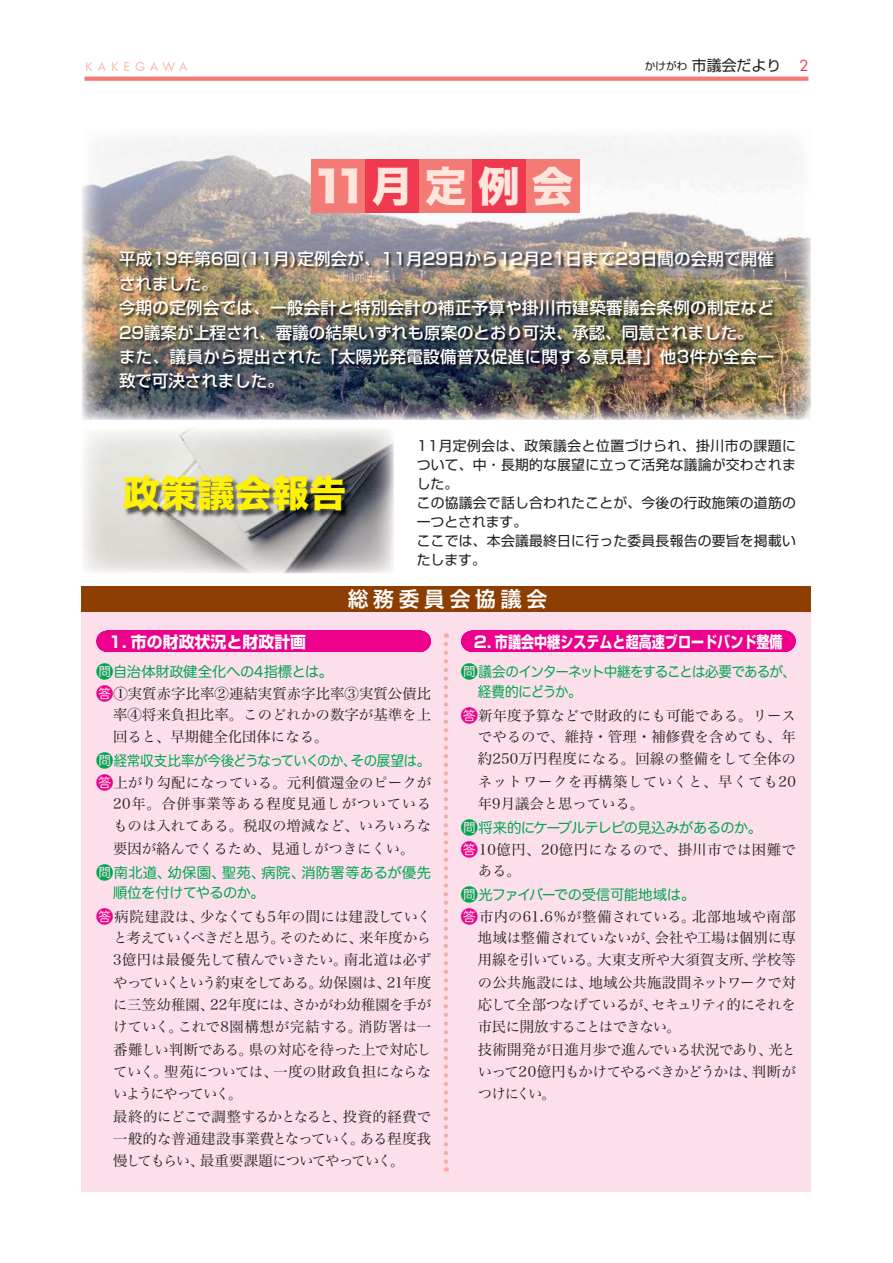
<style>
.page{position:relative;width:893px;height:1263px;background:#fff}
.page>*{position:absolute;margin:0;border:0;box-sizing:border-box;transform-origin:0 0}
.t1{font:41.85px "Hira Kaku Std W8 90 pv RKSJ H";letter-spacing:.275em;color:#fee6dc}
.t2{font:37.2px "Hira Kaku Std W8 90 pv RKSJ H";color:#fff200}
.t3{font:21.3px "Hira Kaku Pro W6 90 pv RKSJ H";letter-spacing:.2em;color:#fff}
.t4{font:16.5px/24.5px "Shin Go Pro Medium 90 pv RKSJ H";letter-spacing:.01em;color:#fff}
.t5{font:15.9px "Shin Go Pro Bold 90 pv RKSJ H";color:#fff}
.t6{font:14.85px "Shin Go Pro Regular 90 pv RKSJ H";color:#231f20}
.t7{font:14.4px/20.9px "Hira Min Pro W3 90 pv RKSJ H";letter-spacing:.005em;color:#231f20;text-align:right}
.t8{font:14.4px/22.4px "Hira Min Pro W3 90 pv RKSJ H";letter-spacing:-.02em;color:#231f20}
.t9{font:14.4px/22.4px "Hira Min Pro W3 90 pv RKSJ H";letter-spacing:-.03em;color:#231f20;text-align:right}
.t10{font:14.4px/20.9px "Hira Min Pro W3 90 pv RKSJ H";letter-spacing:.025em;color:#231f20;text-align:right}
.t11{font:14.4px "Hira Maru Pro W4 90 pv RKSJ H";letter-spacing:-.04em;color:#00a650}
.t12{font:14.4px/20.9px "Hira Maru Pro W4 90 pv RKSJ H";color:#00a650}
.t13{font:14.4px/20.9px "Hira Maru Pro W4 90 pv RKSJ H";letter-spacing:-.07em;color:#00a650;scale:.95 1}
.t14{font:14.4px/20.9px "Hira Min Pro W3 90 pv RKSJ H";letter-spacing:.035em;color:#231f20}
.t15{font:14.4px "Hira Maru Pro W4 90 pv RKSJ H";letter-spacing:-.04em;color:#00a650;scale:.95 1}
.t16{font:14.4px "Hira Maru Pro W4 90 pv RKSJ H";letter-spacing:-.02em;color:#00a650}
.t17{font:13.8px/19.2px "Shin Go Pro Regular 90 pv RKSJ H";letter-spacing:.015em;color:#231f20}
.t18{font:11.7px "Futura";letter-spacing:.45em;color:#f9b5aa}
.s1{font-size:10.65px}
.s2{font-family:"Futura";color:#ef394f}
.s3{font-size:17.25px}
.s4{font-family:"Hira Maru Pro W4 90 pv RKSJ H";font-size:17.25px;color:#ec008c}
</style>
<div class="page">
<div style="left:82px;top:586px;width:729px;height:606px;background:#fcdfeb"></div>
<div style="left:82px;top:586px;width:729px;height:26px;background:#8d3e02"></div>
<svg style="left:444px;top:644px;width:4px;height:527px"></svg>
<img style="left:82px;top:428px;width:312px;height:145px">
<img style="left:82px;top:137px;width:676px;height:137px">
<img style="left:758px;top:144px;width:53px;height:276px">
<img style="left:82px;top:274px;width:52px;height:146px">
<img style="left:134px;top:393px;width:625px;height:27px">
<div style="left:311px;top:159px;width:54px;height:54px;background:#f37a75"></div>
<div style="left:365px;top:159px;width:54px;height:54px;background:#ef394f"></div>
<div style="left:419px;top:159px;width:53px;height:54px;background:#f37a75"></div>
<div style="left:472px;top:159px;width:54px;height:54px;background:#ef394f"></div>
<div style="left:526px;top:159px;width:54px;height:54px;background:#f37a75"></div>
<img style="left:119px;top:251px;width:659px;height:142px">
<div style="left:107px;top:631px;width:313px;height:21px;background:#ec008c"></div>
<div style="left:472px;top:631px;width:313px;height:21px;background:#ec008c"></div>
<img style="left:124px;top:476px;width:229px;height:43px">
<svg style="left:85px;top:77px;width:723px;height:4px;background:#f3807b"></svg>
<p class="t18" style="left:86px;top:61px;width:103px">KAKEGAWA</p>
<p class="t6" style="left:645px;top:60px;width:165px"><span class="s1">かけがわ</span>市議会だより <span class="s2">2</span></p>
<h1 class="t1" style="left:313px;top:170px;width:262px">11月定例会</h1>
<p class="t4" style="left:119px;top:249px;width:656px">平成19年第6回(11月)定例会が、11月29日から12月21日まで23日間の会期で開催されました。<br>今期の定例会では、一般会計と特別会計の補正予算や掛川市建築審議会条例の制定など29議案が上程され、審議の結果いずれも原案のとおり可決、承認、同意されました。また、議員から提出された「太陽光発電設備普及促進に関する意見書」他3件が全会一致で可決されました。</p>
<h2 class="t2" style="left:123px;top:479px;width:225px">政策議会報告</h2>
<p class="t17" style="left:417px;top:438px;width:381px">11月定例会は、政策議会と位置づけられ、掛川市の課題について、中・長期的な展望に立って活発な議論が交わされました。<br>この協議会で話し合われたことが、今後の行政施策の道筋の一つとされます。<br>ここでは、本会議最終日に行った委員長報告の要旨を掲載いたします。</p>
<h3 class="t3" style="left:347px;top:591px;width:201px">総務委員会協議会</h3>
<p class="t5" style="left:109px;top:636px;width:199px">1. 市の財政状況と財政計画</p>
<p class="t16" style="left:96px;top:666px;width:239px"><span class="s3">問</span>自治体財政健全化への4指標とは。</p>
<p class="t7" style="left:96px;top:685px;width:337px"><span class="s4">答</span>①実質赤字比率②連結実質赤字比率③実質公債比率④将来負担比率。このどれかの数字が基準を上</p>
<p class="t7" style="left:113px;top:728px;width:217px">回ると、早期健全化団体になる。</p>
<p class="t15" style="left:96px;top:755px;width:354px"><span class="s3">問</span>経常収支比率が今後どうなっていくのか、その展望は。</p>
<p class="t10" style="left:96px;top:774px;width:337px"><span class="s4">答</span>上がり勾配になっている。元利償還金のピークが<br>20年。合併事業等ある程度見通しがついている</p>
<p class="t7" style="left:113px;top:817px;width:319px;line-height:22.4px;text-align:left">ものは入れてある。税収の増減など、いろいろな要因が絡んでくるため、見通しがつきにくい。</p>
<p class="t12" style="left:113px;top:864px;width:320px;text-indent:-17px"><span class="s3">問</span>南北道、幼保園、聖苑、病院、消防署等あるが優先順位を付けてやるのか。</p>
<p class="t9" style="left:96px;top:908px;width:337px;line-height:20.9px"><span class="s4">答</span>病院建設は、少なくても5年の間には建設していくと考えていくべきだと思う。そのために、来年度から</p>
<p class="t8" style="left:113px;top:951px;width:320px">3億円は最優先して積んでいきたい。南北道は必ずやっていくという約束をしてある。幼保園は、21年度に三笠幼稚園、22年度には、さかがわ幼稚園を手がけていく。これで8園構想が完結する。消防署は一番難しい判断である。県の対応を待った上で対応していく。聖苑については、一度の財政負担にならないようにやっていく。<br>最終的にどこで調整するかとなると、投資的経費で一般的な普通建設事業費となっていく。ある程度我慢してもらい、最重要課題についてやっていく。</p>
<p class="t5" style="left:474px;top:636px;width:310px">2. 市議会中継システムと超高速ブロードバンド整備</p>
<p class="t13" style="left:478px;top:663px;width:336px;text-indent:-17px"><span class="s3">問</span>議会のインターネット中継をすることは必要であるが、経費的にどうか。</p>
<p class="t7" style="left:461px;top:707px;width:337px"><span class="s4">答</span>新年度予算などで財政的にも可能である。リースでやるので、維持・管理・補修費を含めても、年</p>
<p class="t7" style="left:478px;top:750px;width:320px;line-height:22.4px;text-align:justify">約250万円程度になる。回線の整備をして全体のネットワークを再構築していくと、早くても20年9月議会と思っている。</p>
<p class="t11" style="left:461px;top:822px;width:303px"><span class="s3">問</span>将来的にケーブルテレビの見込みがあるのか。</p>
<p class="t14" style="left:478px;top:841px;width:320px;text-indent:-17px"><span class="s4">答</span>10億円、20億円になるので、掛川市では困難である。</p>
<p class="t11" style="left:461px;top:889px;width:236px"><span class="s3">問</span>光ファイバーでの受信可能地域は。</p>
<p class="t7" style="left:461px;top:908px;width:337px"><span class="s4">答</span>市内の61.6%が整備されている。北部地域や南部地域は整備されていないが、会社や工場は個別に専</p>
<p class="t9" style="left:478px;top:951px;width:320px;text-align:left">用線を引いている。大東支所や大須賀支所、学校等の公共施設には、地域公共施設間ネットワークで対応して全部つなげているが、セキュリティ的にそれを市民に開放することはできない。<br>技術開発が日進月歩で進んでいる状況であり、光といって20億円もかけてやるべきかどうかは、判断がつけにくい。</p>
</div>
